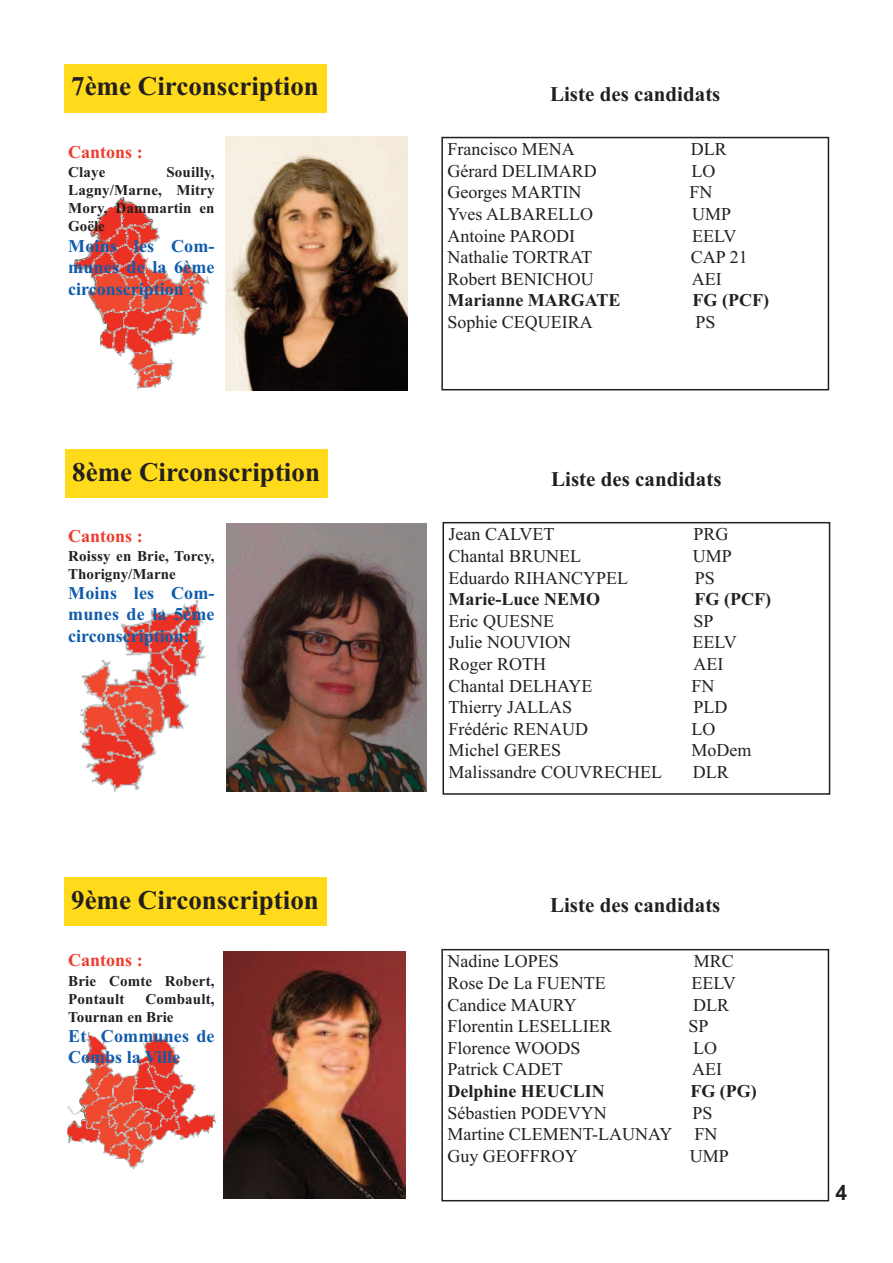
<style>
.page{position:relative;width:893px;height:1263px;background:#fff}
.page>*{position:absolute;margin:0;border:0;box-sizing:border-box;transform-origin:0 0}
.t1{font:700 27px "Times New Roman";color:#231f20}
.t2{font:700 21px "Times New Roman";color:#231f20}
.t3{font:700 21px "Arial";color:#231f20}
.t4{font:18px/21.6px "Times New Roman";color:#231f20}
.t5{font:700 18px/21.6px "Times New Roman";letter-spacing:.01em;color:#105cab;text-align:justify}
.t6{font:700 18px "Times New Roman";color:#231f20}
.t7{font:700 18px "Times New Roman";color:#ef3b2c}
.t8{font:700 15px/18px "Times New Roman";letter-spacing:.01em;color:#231f20}
</style>
<div class="page">
<div style="left:64px;top:64px;width:262px;height:48px;background:#ffdb1b"></div>
<img style="left:74px;top:197px;width:135px;height:192px">
<img style="left:225px;top:137px;width:182px;height:253px">
<div style="left:441px;top:137px;width:388px;height:253px;border:2px solid #231f20"></div>
<div style="left:65px;top:449px;width:262px;height:48px;background:#ffdb1b"></div>
<img style="left:79px;top:600px;width:127px;height:192px">
<img style="left:226px;top:523px;width:200px;height:268px">
<div style="left:442px;top:522px;width:388px;height:273px;border:2px solid #231f20"></div>
<div style="left:64px;top:877px;width:262px;height:49px;background:#ffdb1b"></div>
<img style="left:66px;top:1032px;width:150px;height:137px">
<div style="left:441px;top:949px;width:388px;height:252px;border:2px solid #231f20"></div>
<img style="left:224px;top:951px;width:182px;height:248px">
<h1 class="t1" style="left:71px;top:70px;width:249px">7ème Circonscription</h1>
<p class="t2" style="left:550px;top:81px;width:172px">Liste des candidats</p>
<p class="t7" style="left:68px;top:141px;width:76px">Cantons :</p>
<p class="t8" style="left:68px;top:163px;width:39px">Claye</p>
<p class="t8" style="left:68px;top:163px;width:148px;text-align:justify;text-indent:98px">Souilly, Lagny/Marne, Mitry Mory, Dammartin en Goële</p>
<p class="t5" style="left:68px;top:234px;width:148px">Moins les Com&shy;munes de la 6ème circonscription :</p>
<p class="t4" style="left:447px;top:138px;width:129px">Francisco MENA</p>
<p class="t4" style="left:691px;top:138px;width:38px">DLR</p>
<p class="t4" style="left:447px;top:160px;width:151px">Gérard DELIMARD</p>
<p class="t4" style="left:691px;top:160px;width:25px">LO</p>
<p class="t4" style="left:447px;top:181px;width:136px">Georges MARTIN</p>
<p class="t4" style="left:689px;top:181px;width:25px">FN</p>
<p class="t4" style="left:447px;top:203px;width:147px">Yves ALBARELLO</p>
<p class="t4" style="left:692px;top:203px;width:41px">UMP</p>
<p class="t4" style="left:447px;top:225px;width:129px">Antoine PARODI</p>
<p class="t4" style="left:692px;top:225px;width:46px">EELV</p>
<p class="t4" style="left:447px;top:246px;width:146px">Nathalie TORTRAT</p>
<p class="t4" style="left:691px;top:246px;width:58px">CAP 21</p>
<p class="t4" style="left:447px;top:268px;width:148px">Robert BENICHOU</p>
<p class="t4" style="left:692px;top:268px;width:31px">AEI</p>
<p class="t6" style="left:447px;top:290px;width:175px">Marianne MARGATE</p>
<p class="t6" style="left:693px;top:290px;width:78px">FG (PCF)</p>
<p class="t4" style="left:447px;top:311px;width:147px">Sophie CEQUEIRA</p>
<p class="t4" style="left:695px;top:311px;width:22px">PS</p>
<h1 class="t1" style="left:72px;top:455px;width:249px">8ème Circonscription</h1>
<p class="t2" style="left:551px;top:466px;width:172px">Liste des candidats</p>
<p class="t7" style="left:68px;top:525px;width:76px">Cantons :</p>
<p class="t8" style="left:68px;top:547px;width:148px">Roissy en Brie, Torcy,<br>Thorigny/Marne</p>
<p class="t5" style="left:68px;top:582px;width:148px">Moins les Com&shy;munes de la 5ème circonscription:</p>
<p class="t4" style="left:448px;top:523px;width:107px">Jean CALVET</p>
<p class="t4" style="left:693px;top:523px;width:37px">PRG</p>
<p class="t4" style="left:448px;top:545px;width:134px">Chantal BRUNEL</p>
<p class="t4" style="left:693px;top:545px;width:41px">UMP</p>
<p class="t4" style="left:448px;top:567px;width:181px">Eduardo RIHANCYPEL</p>
<p class="t4" style="left:695px;top:567px;width:22px">PS</p>
<p class="t6" style="left:448px;top:588px;width:153px">Marie-Luce NEMO</p>
<p class="t6" style="left:694px;top:588px;width:78px">FG (PCF)</p>
<p class="t4" style="left:448px;top:610px;width:107px">Eric QUESNE</p>
<p class="t4" style="left:693px;top:610px;width:22px">SP</p>
<p class="t4" style="left:448px;top:631px;width:124px">Julie NOUVION</p>
<p class="t4" style="left:692px;top:631px;width:46px">EELV</p>
<p class="t4" style="left:448px;top:653px;width:99px">Roger ROTH</p>
<p class="t4" style="left:693px;top:653px;width:31px">AEI</p>
<p class="t4" style="left:448px;top:675px;width:145px">Chantal DELHAYE</p>
<p class="t4" style="left:691px;top:675px;width:25px">FN</p>
<p class="t4" style="left:448px;top:696px;width:125px">Thierry JALLAS</p>
<p class="t4" style="left:693px;top:696px;width:36px">PLD</p>
<p class="t4" style="left:448px;top:718px;width:141px">Frédéric RENAUD</p>
<p class="t4" style="left:691px;top:718px;width:25px">LO</p>
<p class="t4" style="left:448px;top:739px;width:114px">Michel GERES</p>
<p class="t4" style="left:691px;top:739px;width:61px">MoDem</p>
<p class="t4" style="left:448px;top:761px;width:215px">Malissandre COUVRECHEL</p>
<p class="t4" style="left:693px;top:761px;width:38px">DLR</p>
<h1 class="t1" style="left:71px;top:884px;width:249px">9ème Circonscription</h1>
<p class="t2" style="left:550px;top:892px;width:172px">Liste des candidats</p>
<p class="t7" style="left:68px;top:950px;width:76px">Cantons :</p>
<p class="t8" style="left:68px;top:971px;width:148px">Brie Comte Robert,<br>Pontault</p>
<p class="t8" style="left:68px;top:989px;width:148px;text-indent:77px">Combault,<br>Tournan en Brie</p>
<p class="t5" style="left:68px;top:1025px;width:148px">Et Communes de<br>Combs la Ville</p>
<p class="t4" style="left:447px;top:950px;width:113px">Nadine LOPES</p>
<p class="t4" style="left:694px;top:950px;width:42px">MRC</p>
<p class="t4" style="left:447px;top:972px;width:160px">Rose De La FUENTE</p>
<p class="t4" style="left:691px;top:972px;width:46px">EELV</p>
<p class="t4" style="left:447px;top:993px;width:131px">Candice MAURY</p>
<p class="t4" style="left:693px;top:993px;width:38px">DLR</p>
<p class="t4" style="left:447px;top:1015px;width:166px">Florentin LESELLIER</p>
<p class="t4" style="left:688px;top:1015px;width:22px">SP</p>
<p class="t4" style="left:447px;top:1037px;width:135px">Florence WOODS</p>
<p class="t4" style="left:693px;top:1037px;width:25px">LO</p>
<p class="t4" style="left:447px;top:1058px;width:117px">Patrick CADET</p>
<p class="t4" style="left:692px;top:1058px;width:31px">AEI</p>
<p class="t6" style="left:447px;top:1080px;width:159px">Delphine HEUCLIN</p>
<p class="t6" style="left:690px;top:1080px;width:68px">FG (PG)</p>
<p class="t4" style="left:447px;top:1101px;width:161px">Sébastien PODEVYN</p>
<p class="t4" style="left:447px;top:1101px;width:271px;text-indent:245px">PS<br>Martine CLEMENT-LAUNAY FN<br>Guy GEOFFROY</p>
<p class="t4" style="left:690px;top:1145px;width:41px">UMP</p>
<p class="t3" style="left:835px;top:1181px;width:13px">4</p>
</div>
